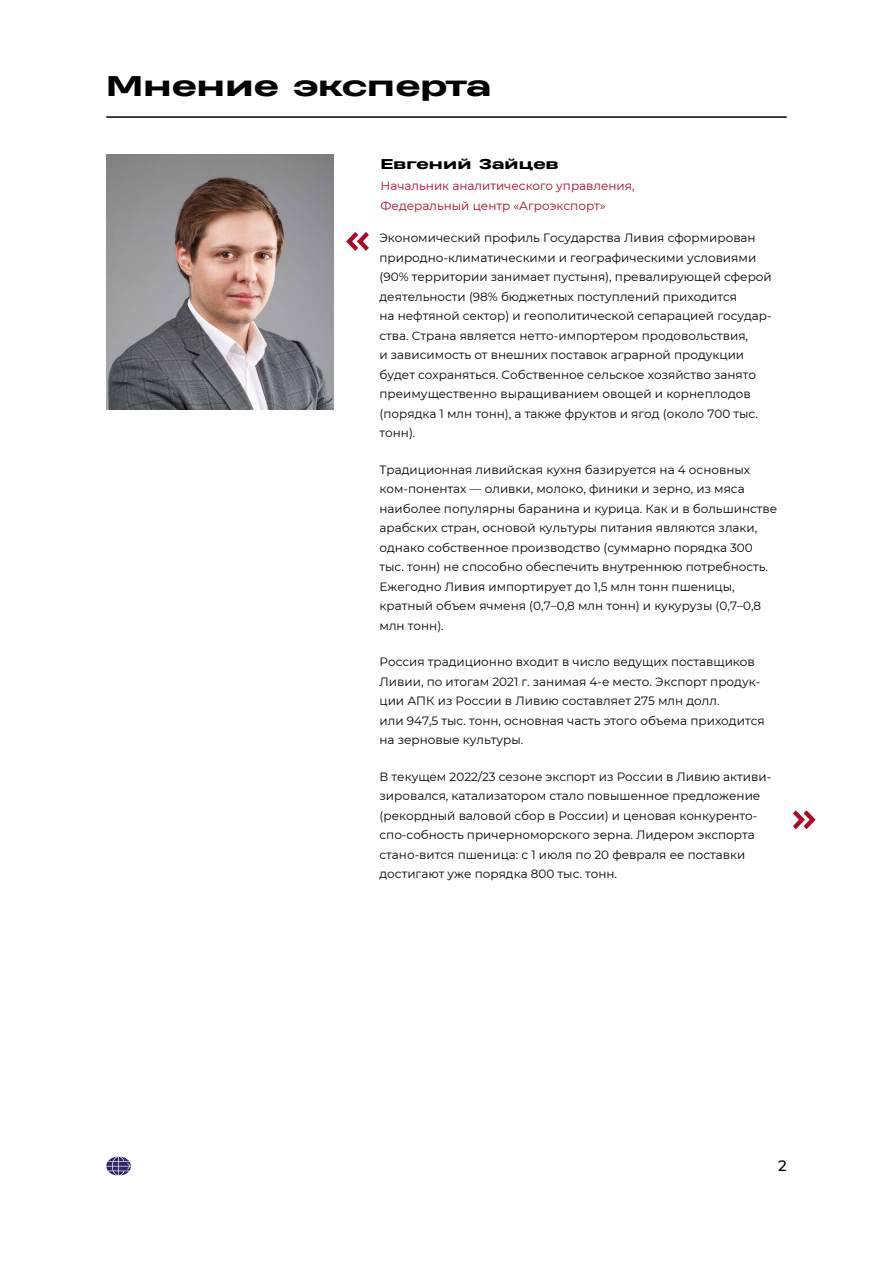
<style>
.page{position:relative;width:893px;height:1263px;background:#fff}
.page>*{position:absolute;margin:0;border:0;box-sizing:border-box;transform-origin:0 0}
.t1{font:800 27px "Heading Pro Ultra Wide";color:#000}
.t2{font:500 15px "Montserrat";color:#000}
.t3{font:800 13.5px "Heading Pro Ultra Wide";color:#000}
.t4{font:12px/19.5px "Montserrat";color:#000}
.t5{font:12px/19.5px "Montserrat";color:#ad0925}
</style>
<div class="page">
<svg style="left:106px;top:1157px;width:25px;height:18px"></svg>
<hr style="left:106px;top:116px;width:681px;height:2px;background:#000">
<img style="left:106px;top:155px;width:228px;height:254px">
<svg style="left:346px;top:232px;width:23px;height:19px"></svg>
<svg style="left:793px;top:810px;width:22px;height:19px"></svg>
<h1 class="t1" style="left:106px;top:69px;width:387px">Мнение эксперта</h1>
<p class="t3" style="left:381px;top:155px;width:180px">Евгений Зайцев</p>
<p class="t5" style="left:381px;top:176px;width:256px">Начальник аналитического управления,<br>Федеральный центр «Агроэкспорт»</p>
<p class="t4" style="left:379px;top:228px;width:394px">Экономический профиль Государства Ливия сформирован природно-климатическими и географическими условиями (90% территории занимает пустыня), превалирующей сферой деятельности (98% бюджетных поступлений приходится<br>на нефтяной сектор) и геополитической сепарацией государ&shy;ства. Страна является нетто-импортером продовольствия,<br>и зависимость от внешних поставок аграрной продукции будет сохраняться. Собственное сельское хозяйство занято преимущественно выращиванием овощей и корнеплодов (порядка 1 млн тонн), а также фруктов и ягод (около 700 тыс. тонн).</p>
<p class="t4" style="left:379px;top:459px;width:399px">Традиционная ливийская кухня базируется на 4 основных ком-понентах — оливки, молоко, финики и зерно, из мяса наиболее популярны баранина и курица. Как и в большинстве арабских стран, основой культуры питания являются злаки, однако собственное производство (суммарно порядка 300 тыс. тонн) не способно обеспечить внутреннюю потребность.<br>Ежегодно Ливия импортирует до 1,5 млн тонн пшеницы, кратный объем ячменя (0,7–0,8 млн тонн) и кукурузы (0,7–0,8 млн тонн).</p>
<p class="t4" style="left:379px;top:652px;width:387px">Россия традиционно входит в число ведущих поставщиков Ливии, по итогам 2021 г. занимая 4-е место. Экспорт продук&shy;ции АПК из России в Ливию составляет 275 млн долл.<br>или 947,5 тыс. тонн, основная часть этого объема приходится на зерновые культуры.</p>
<p class="t4" style="left:379px;top:766px;width:393px">В текущем 2022/23 сезоне экспорт из России в Ливию активи&shy;зировался, катализатором стало повышенное предложение (рекордный валовой сбор в России) и ценовая конкуренто&shy;спо-собность причерноморского зерна. Лидером экспорта стано-вится пшеница: с 1 июля по 20 февраля ее поставки достигают уже порядка 800 тыс. тонн.</p>
<p class="t2" style="left:778px;top:1155px;width:10px">2</p>
</div>
